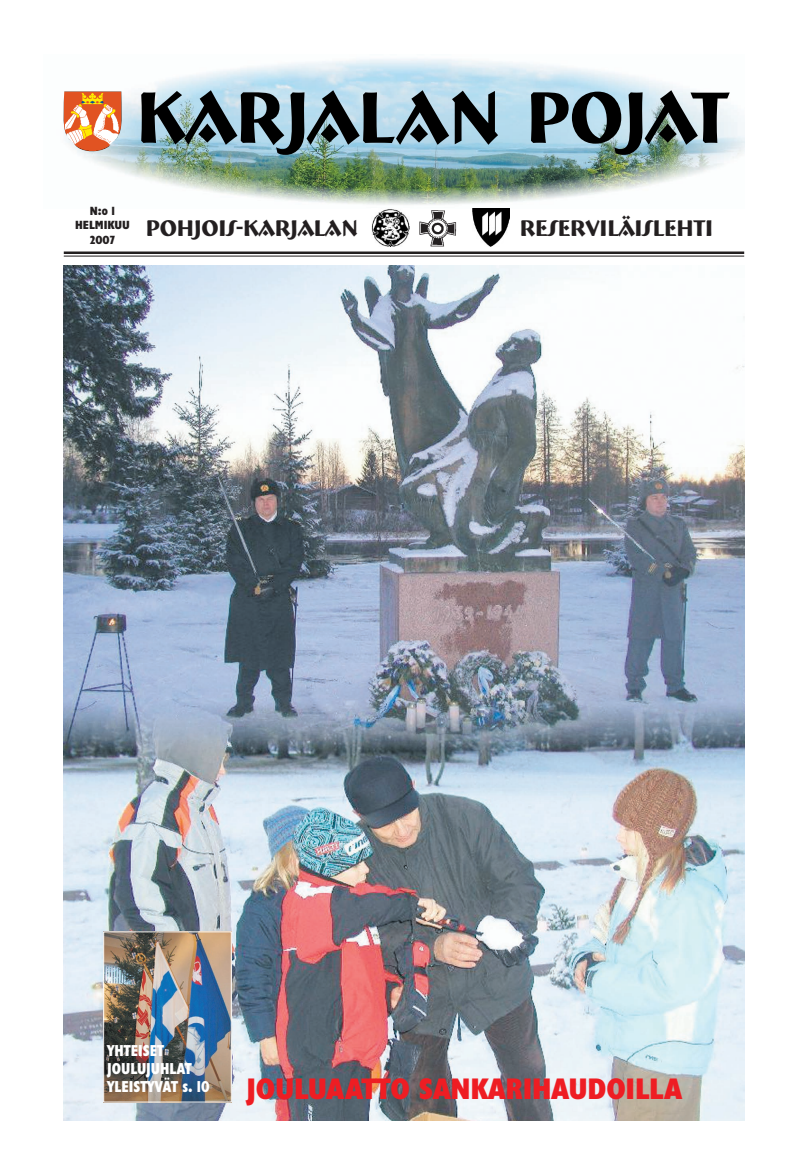
<style>
.page{position:relative;width:808px;height:1163px;background:#fff}
.page>*{position:absolute;margin:0;border:0;box-sizing:border-box;transform-origin:0 0}
.t1{font:700 74px "Bremen BT";color:#000;scale:.93 1}
.t2{font:700 condensed 30px "Humanist 521 BT Xtra";letter-spacing:-.005em;color:#ee1d23}
.t3{font:700 23px "Bremen BT";color:#231f20;scale:.95 1}
.t4{font:700 condensed 16px/18px "Humanist 521 BT Xtra";color:#fff;scale:.9 1}
.t5{font:700 condensed 12px/14.4px "Humanist 521 BT Xtra";color:#231f20;text-align:center}
</style>
<div class="page">
<img style="left:77px;top:58px;width:667px;height:151px">
<img style="left:371px;top:208px;width:38px;height:38px">
<img style="left:473px;top:208px;width:36px;height:38px">
<hr style="left:64px;top:251px;width:680px;height:3px;background:#231f20">
<hr style="left:64px;top:255px;width:680px;height:1px;background:#231f20">
<img style="left:412px;top:208px;width:48px;height:39px">
<img style="left:63px;top:91px;width:60px;height:61px">
<img style="left:64px;top:266px;width:680px;height:854px">
<img style="left:105px;top:933px;width:125px;height:167px">
<div style="left:103px;top:931px;width:129px;height:171px;border:1px solid #fff"></div>
<h1 class="t1" style="left:136px;top:71px;width:638px">KARJALAN POJAT</h1>
<p class="t5" style="left:75px;top:203px;width:56px">N:o 1<br>HELMIKUU<br>2007</p>
<p class="t3" style="left:146px;top:214px;width:225px">POHJOIS-KARJALAN</p>
<p class="t3" style="left:520px;top:214px;width:205px">RESERVILÄISLEHTI</p>
<p class="t4" style="left:107px;top:1041px;width:95px">YHTEISET<br>JOULUJUHLAT</p>
<p class="t2" style="left:107px;top:1070px;width:576px"><sup>YLEISTYVÄT</sup> <sup>s.</sup> <sup>10</sup> JOULUAATTO SANKARIHAUDOILLA</p>
</div>
